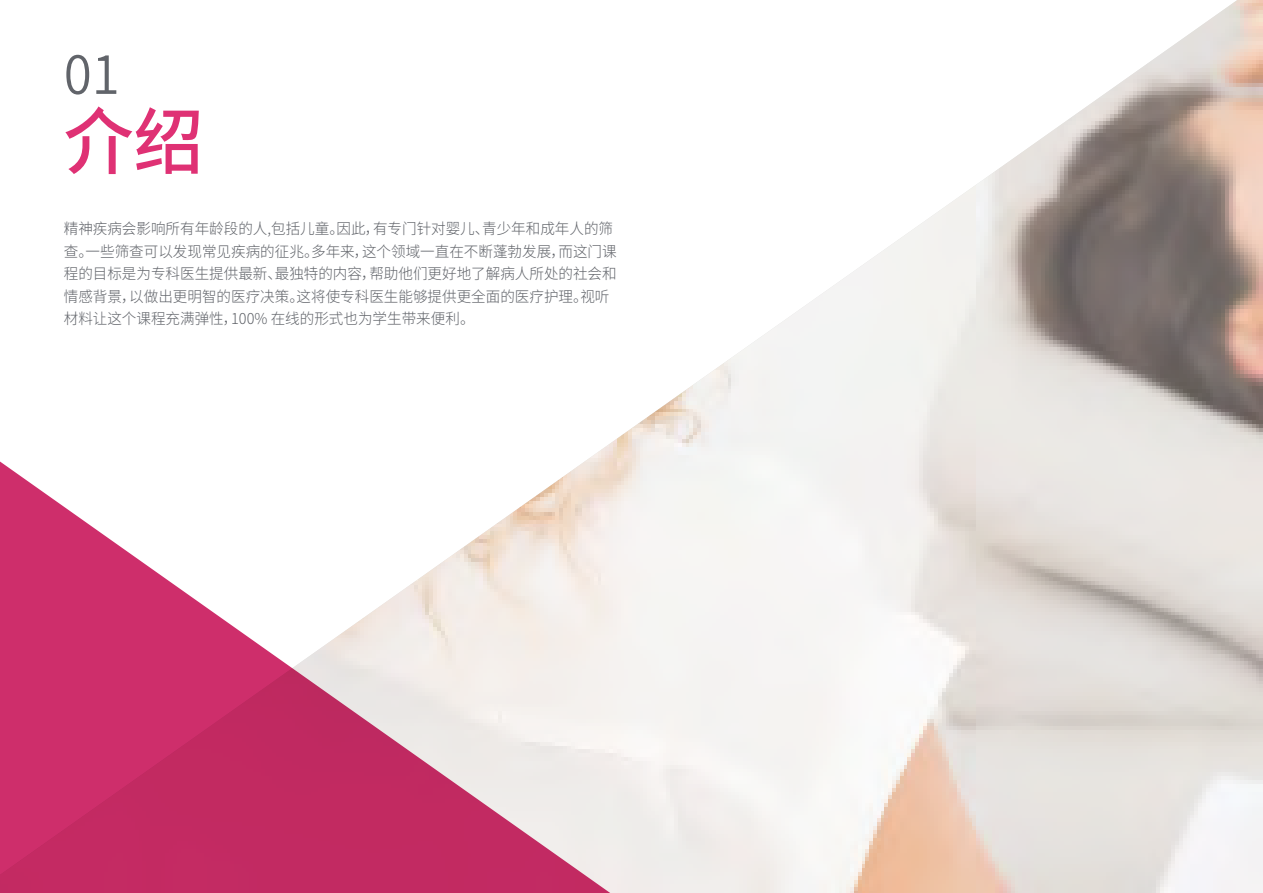
<style>
.page{position:relative;width:1263px;height:893px;background:#fff}
.page>*{position:absolute;margin:0;border:0;box-sizing:border-box;transform-origin:0 0}
.t1{font:500 72px "Source Han Sans CN";color:#df3174}
.t2{font:52.5px "Source Han Sans CN";color:#61646a}
.t3{font:300 15px/22.5px "Source Han Sans CN";color:#61646a}
</style>
<div class="page">
<img style="left:607px;top:0;width:656px;height:893px">
<svg style="left:0;top:446px;width:640px;height:447px"></svg>
<h2 class="t2" style="left:64px;top:45px;width:57px">01</h2>
<h1 class="t1" style="left:64px;top:101px;width:141px">介绍</h1>
<p class="t3" style="left:64px;top:218px;width:554px">精神疾病会影响所有年龄段的人,包括儿童。因此，有专门针对婴儿、青少年和成年人的筛查。一些筛查可以发现常见疾病的征兆。多年来，这个领域一直在不断蓬勃发展，而这门课程的目标是为专科医生提供最新、最独特的内容，帮助他们更好地了解病人所处的社会和情感背景，以做出更明智的医疗决策。这将使专科医生能够提供更全面的医疗护理。视听材料让这个课程充满弹性，100% 在线的形式也为学生带来便利。</p>
</div>
